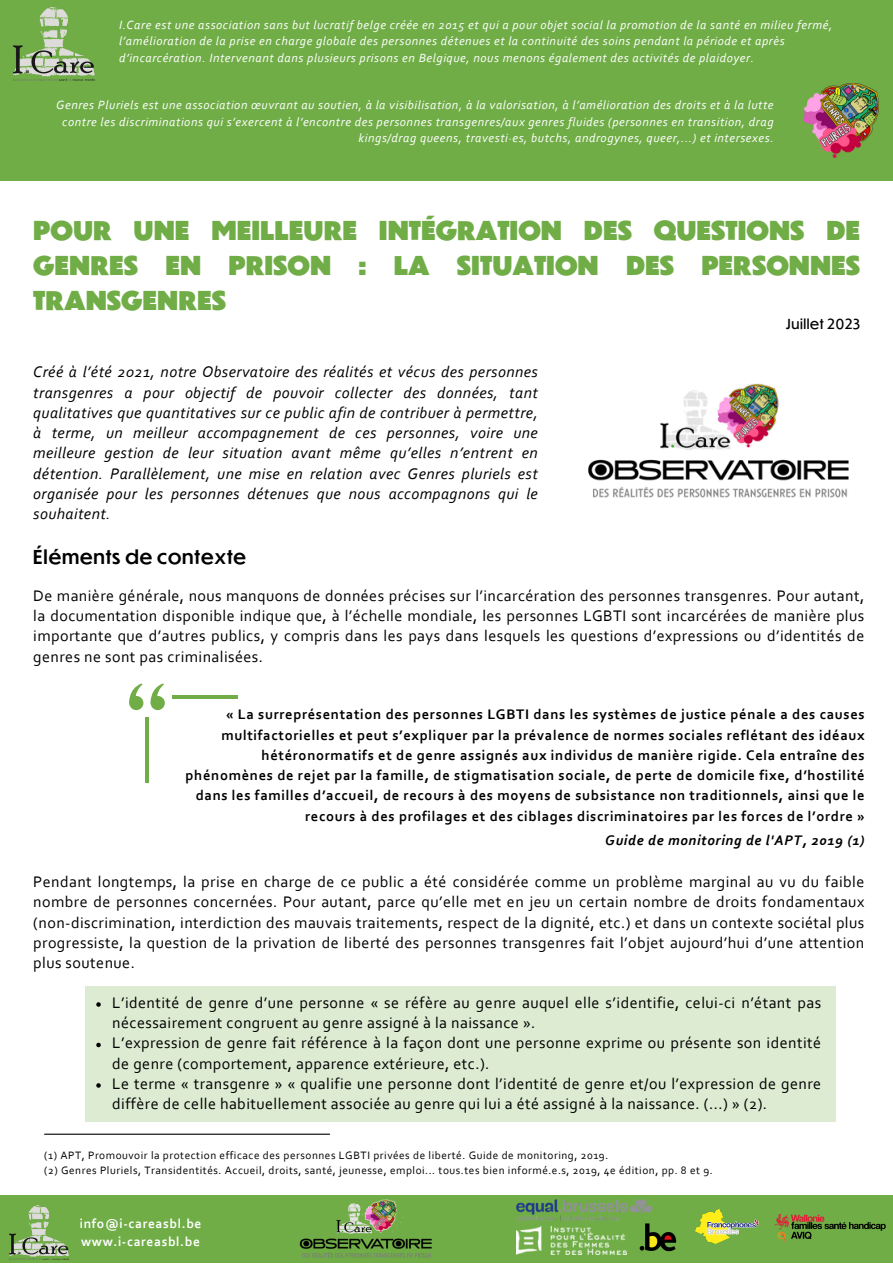
<style>
.page{position:relative;width:893px;height:1264px;background:#fff}
.page>*{position:absolute;margin:0;border:0;box-sizing:border-box;transform-origin:0 0}
.t1{font:900 25.5px/34.8px "Dunbar Tall";color:#70ad47;text-align:justify}
.t2{font:500 18.75px "Dunbar Tall";letter-spacing:.045em;color:#000}
.t3{font:16.05px/20.2px "Corbel";letter-spacing:.025em;color:#000}
.t4{font:italic 16.05px/20.2px "Corbel";letter-spacing:.025em;color:#000;text-align:justify}
.t5{font:700 14.55px/20.2px "Corbel";letter-spacing:.045em;color:#000;text-align:right}
.t6{font:italic 700 14.55px "Corbel";letter-spacing:.045em;color:#000}
.t7{font:700 13.5px "Corbel";letter-spacing:.05em;color:#fff}
.t8{font:13.5px "Dunbar Tall";letter-spacing:.045em;color:#000}
.t9{font:italic 12.45px/16.6px "Corbel";letter-spacing:.045em;color:#fff}
.t10{font:11.25px "Corbel";letter-spacing:.05em;color:#000}
</style>
<div class="page">
<div style="left:0;top:0;width:892px;height:181px;background:#70ad47"></div>
<hr style="left:44px;top:1133px;width:286px;height:1px;background:#000">
<img style="left:13px;top:7px;width:82px;height:74px">
<img style="left:588px;top:383px;width:261px;height:115px">
<img style="left:803px;top:84px;width:75px;height:74px">
<div style="left:151px;top:696px;width:14px;height:14px;background:#70ad47;border-radius:50%"></div>
<svg style="left:150px;top:683px;width:14px;height:25px"></svg>
<div style="left:129px;top:696px;width:14px;height:14px;background:#70ad47;border-radius:50%"></div>
<svg style="left:129px;top:683px;width:14px;height:25px"></svg>
<hr style="left:145px;top:717px;width:4px;height:66px;background:#70ad47">
<hr style="left:172px;top:695px;width:66px;height:3px;background:#70ad47">
<div style="left:85px;top:986px;width:750px;height:135px;background:#dcebd2"></div>
<svg style="left:96px;top:1002px;width:5px;height:4px"></svg>
<svg style="left:96px;top:1042px;width:5px;height:5px"></svg>
<svg style="left:96px;top:1083px;width:5px;height:4px"></svg>
<div style="left:0;top:1194px;width:892px;height:68px;background:#70ad47"></div>
<img style="left:9px;top:1205px;width:60px;height:55px">
<img style="left:774px;top:1214px;width:112px;height:29px">
<img style="left:695px;top:1209px;width:63px;height:34px">
<img style="left:513px;top:1194px;width:142px;height:28px">
<img style="left:516px;top:1226px;width:110px;height:28px">
<img style="left:637px;top:1221px;width:40px;height:31px">
<img style="left:299px;top:1199px;width:133px;height:59px">
<p class="t9" style="left:119px;top:17px;width:714px">I.Care est une association sans but lucratif belge créée en 2015 et qui a pour objet social la promotion de la santé en milieu fermé, l’amélioration de la prise en charge globale des personnes détenues et la continuité des soins pendant la période et après d’incarcération. Intervenant dans plusieurs prisons en Belgique, nous menons également des activités de plaidoyer.</p>
<p class="t9" style="left:56px;top:97px;width:719px;text-align:right">Genres Pluriels est une association œuvrant au soutien, à la visibilisation, à la valorisation, à l’amélioration des droits et à la lutte contre les discriminations qui s’exercent à l’encontre des personnes transgenres/aux genres fluides (personnes en transition, drag kings/drag queens, travesti∙es, butchs, androgynes, queer,...) et intersexes.</p>
<p class="t1" style="left:33px;top:212px;width:828px">POUR UNE MEILLEURE INTÉGRATION DES QUESTIONS DE GENRES EN PRISON : LA SITUATION DES PERSONNES TRANSGENRES</p>
<p class="t4" style="left:33px;top:363px;width:506px">Créé à l’été 2021, notre Observatoire des réalités et vécus des personnes transgenres a pour objectif de pouvoir collecter des données, tant qualitatives que quantitatives sur ce public afin de contribuer à permettre, à terme, un meilleur accompagnement de ces personnes, voire une meilleure gestion de leur situation avant même qu’elles n’entrent en détention. Parallèlement, une mise en relation avec Genres pluriels est organisée pour les personnes détenues que nous accompagnons qui le souhaitent.</p>
<p class="t2" style="left:33px;top:543px;width:214px">Éléments de contexte</p>
<p class="t8" style="left:786px;top:314px;width:75px">Juillet 2023</p>
<p class="t3" style="left:33px;top:587px;width:832px;text-align:justify">De manière générale, nous manquons de données précises sur l’incarcération des personnes transgenres. Pour autant, la documentation disponible indique que, à l’échelle mondiale, les personnes LGBTI sont incarcérées de manière plus importante que d’autres publics, y compris dans les pays dans lesquels les questions d’expressions ou d’identités de genres ne sont pas criminalisées.</p>
<p class="t5" style="left:186px;top:705px;width:680px">« La surreprésentation des personnes LGBTI dans les systèmes de justice pénale a des causes multifactorielles et peut s’expliquer par la prévalence de normes sociales reflétant des idéaux hétéronormatifs et de genre assignés aux individus de manière rigide. Cela entraîne des phénomènes de rejet par la famille, de stigmatisation sociale, de perte de domicile fixe, d’hostilité dans les familles d’accueil, de recours à des moyens de subsistance non traditionnels, ainsi que le recours à des profilages et des ciblages discriminatoires par les forces de l’ordre »</p>
<p class="t6" style="left:605px;top:833px;width:261px">Guide de monitoring de l'APT, 2019 (1)</p>
<p class="t3" style="left:33px;top:873px;width:832px;text-align:justify">Pendant longtemps, la prise en charge de ce public a été considérée comme un problème marginal au vu du faible nombre de personnes concernées. Pour autant, parce qu’elle met en jeu un certain nombre de droits fondamentaux (non-discrimination, interdiction des mauvais traitements, respect de la dignité, etc.) et dans un contexte sociétal plus progressiste, la question de la privation de liberté des personnes transgenres fait l’objet aujourd’hui d’une attention plus soutenue.</p>
<p class="t3" style="left:112px;top:993px;width:710px">L’identité de genre d’une personne « se réfère au genre auquel elle s’identifie, celui-ci n’étant pas nécessairement congruent au genre assigné à la naissance ».</p>
<p class="t3" style="left:112px;top:1034px;width:705px">L’expression de genre fait référence à la façon dont une personne exprime ou présente son identité de genre (comportement, apparence extérieure, etc.).</p>
<p class="t3" style="left:112px;top:1074px;width:710px">Le terme « transgenre » « qualifie une personne dont l’identité de genre et/ou l’expression de genre diffère de celle habituellement associée au genre qui lui a été assigné à la naissance. (...) » (2).</p>
<p class="t10" style="left:44px;top:1150px;width:565px">(1) APT, Promouvoir la protection efficace des personnes LGBTI privées de liberté. Guide de monitoring, 2019.</p>
<p class="t10" style="left:44px;top:1165px;width:670px">(2) Genres Pluriels, Transidentités. Accueil, droits, santé, jeunesse, emploi... tous.tes bien informé.e.s, 2019, 4e édition, pp. 8 et 9.</p>
<p class="t7" style="left:80px;top:1218px;width:123px">info@i-careasbl.be</p>
<p class="t7" style="left:81px;top:1236px;width:120px">www.i-careasbl.be</p>
</div>
